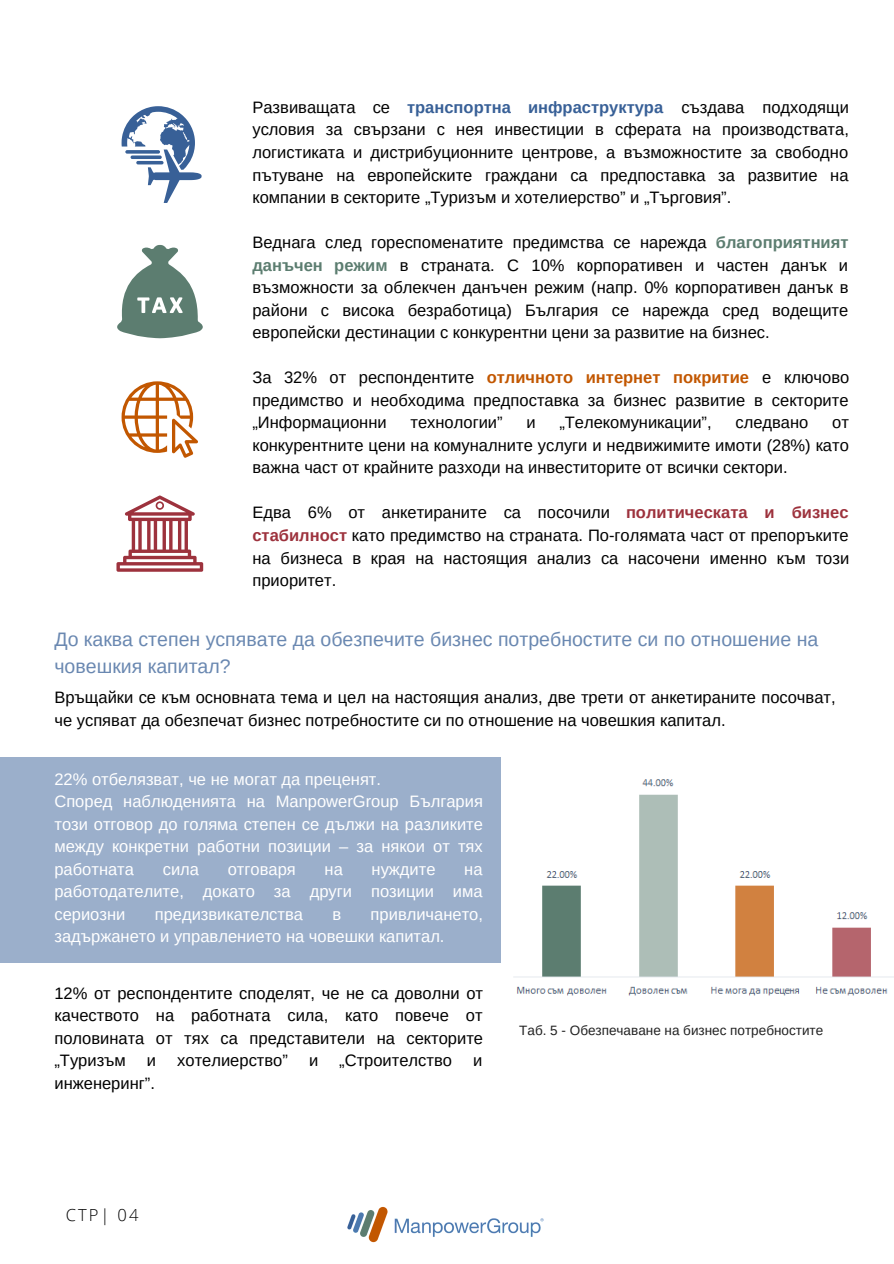
<style>
.page{position:relative;width:894px;height:1264px;background:#fff}
.page>*{position:absolute;margin:0;border:0;box-sizing:border-box;transform-origin:0 0}
.t1{font:19.5px/27px "Arimo";color:#6a88b1}
.t2{font:16.5px/22.5px "Arimo";color:#000;text-align:justify}
.t3{font:16.5px/22.5px "Arimo";color:#fff;text-align:justify}
.t4{font:300 16.5px "Open Sans";color:#000}
.t5{font:13.5px "Arimo";color:#222}
.s1{font-weight:700;color:#386097}
.s2{font-weight:700;color:#5c7d70}
.s3{font-weight:700;color:#c25700}
.s4{font-weight:700;color:#9d323d}
</style>
<div class="page">
<img style="left:347px;top:1206px;width:197px;height:37px">
<img style="left:513px;top:779px;width:380px;height:217px">
<svg style="left:117px;top:245px;width:86px;height:93px"></svg>
<svg style="left:121px;top:106px;width:80px;height:97px"></svg>
<svg style="left:121px;top:381px;width:77px;height:77px"></svg>
<svg style="left:116px;top:495px;width:87px;height:76px"></svg>
<div style="left:0;top:757px;width:500px;height:206px;background:#9bafcb"></div>
<p class="t2" style="left:252px;top:96px;width:598px">Развиващата се <span class="s1">транспортна инфраструктура</span> създава подходящи условия за свързани с нея инвестиции в сферата на производствата, логистиката и дистрибуционните центрове, а възможностите за свободно пътуване на европейските граждани са предпоставка за развитие на компании в секторите „Туризъм и хотелиерство” и „Търговия”.</p>
<p class="t2" style="left:252px;top:231px;width:597px">Веднага след гореспоменатите предимства се нарежда <span class="s2">благоприятният данъчен режим</span> в страната. С 10% корпоративен и частен данък и възможности за облекчен данъчен режим (напр. 0% корпоративен данък в райони с висока безработица) България се нарежда сред водещите европейски дестинации с конкурентни цени за развитие на бизнес.</p>
<p class="t2" style="left:252px;top:366px;width:598px">За 32% от респондентите <span class="s3">отличното интернет покритие</span> е ключово предимство и необходима предпоставка за бизнес развитие в секторите „Информационни</p>
<p class="t2" style="left:410px;top:411px;width:94px">технологии”</p>
<p class="t2" style="left:526px;top:411px;width:11px">и</p>
<p class="t2" style="left:559px;top:411px;width:154px">„Телекомуникации”,</p>
<p class="t2" style="left:735px;top:411px;width:74px">следвано</p>
<p class="t2" style="left:252px;top:411px;width:598px;text-indent:579px">от конкурентните цени на комуналните услуги и недвижимите имоти (28%) като важна част от крайните разходи на инвеститорите от всички сектори.</p>
<p class="t2" style="left:252px;top:501px;width:598px">Едва 6% от анкетираните са посочили <span class="s4">политическата и бизнес стабилност</span> като предимство на страната. По-голямата част от препоръките на бизнеса в края на настоящия анализ са насочени именно към този приоритет.</p>
<p class="t1" style="left:54px;top:626px;width:765px">До каква степен успявате да обезпечите бизнес потребностите си по отношение на човешкия капитал?</p>
<p class="t2" style="left:54px;top:686px;width:782px">Връщайки се към основната тема и цел на настоящия анализ, две трети от анкетираните посочват, че успяват да обезпечат бизнес потребностите си по отношение на човешкия капитал.</p>
<p class="t3" style="left:54px;top:767px;width:328px">22% отбелязват, че не могат да преценят.</p>
<p class="t3" style="left:54px;top:790px;width:430px">Според наблюденията на ManpowerGroup България този отговор до голяма степен се дължи на разликите между конкретни работни позиции – за някои от тях работната</p>
<p class="t3" style="left:54px;top:857px;width:429px;text-indent:410px">на работодателите, докато за други позиции има сериозни</p>
<p class="t3" style="left:163px;top:857px;width:38px">сила</p>
<p class="t3" style="left:228px;top:857px;width:69px">отговаря</p>
<p class="t3" style="left:324px;top:857px;width:20px">на</p>
<p class="t3" style="left:371px;top:857px;width:65px">нуждите</p>
<p class="t3" style="left:54px;top:902px;width:430px;text-indent:316px">привличането, задържането и управлението на човешки капитал.</p>
<p class="t3" style="left:155px;top:902px;width:150px">предизвикателства</p>
<p class="t3" style="left:332px;top:902px;width:10px">в</p>
<p class="t2" style="left:54px;top:981px;width:430px">12% от респондентите споделят, че не са доволни от качеството на работната сила, като повече от половината от тях са представители на секторите „Туризъм</p>
<p class="t2" style="left:147px;top:1049px;width:11px">и</p>
<p class="t2" style="left:177px;top:1049px;width:112px">хотелиерство”</p>
<p class="t2" style="left:309px;top:1049px;width:11px">и</p>
<p class="t2" style="left:339px;top:1049px;width:114px">„Строителство</p>
<p class="t2" style="left:473px;top:1049px;width:11px">и</p>
<p class="t2" style="left:54px;top:1071px;width:102px">инженеринг”.</p>
<p class="t5" style="left:519px;top:1023px;width:305px">Taб. 5 - Обезпечаване на бизнес потребностите</p>
<p class="t4" style="left:66px;top:1203px;width:74px">СТР| 04</p>
</div>
